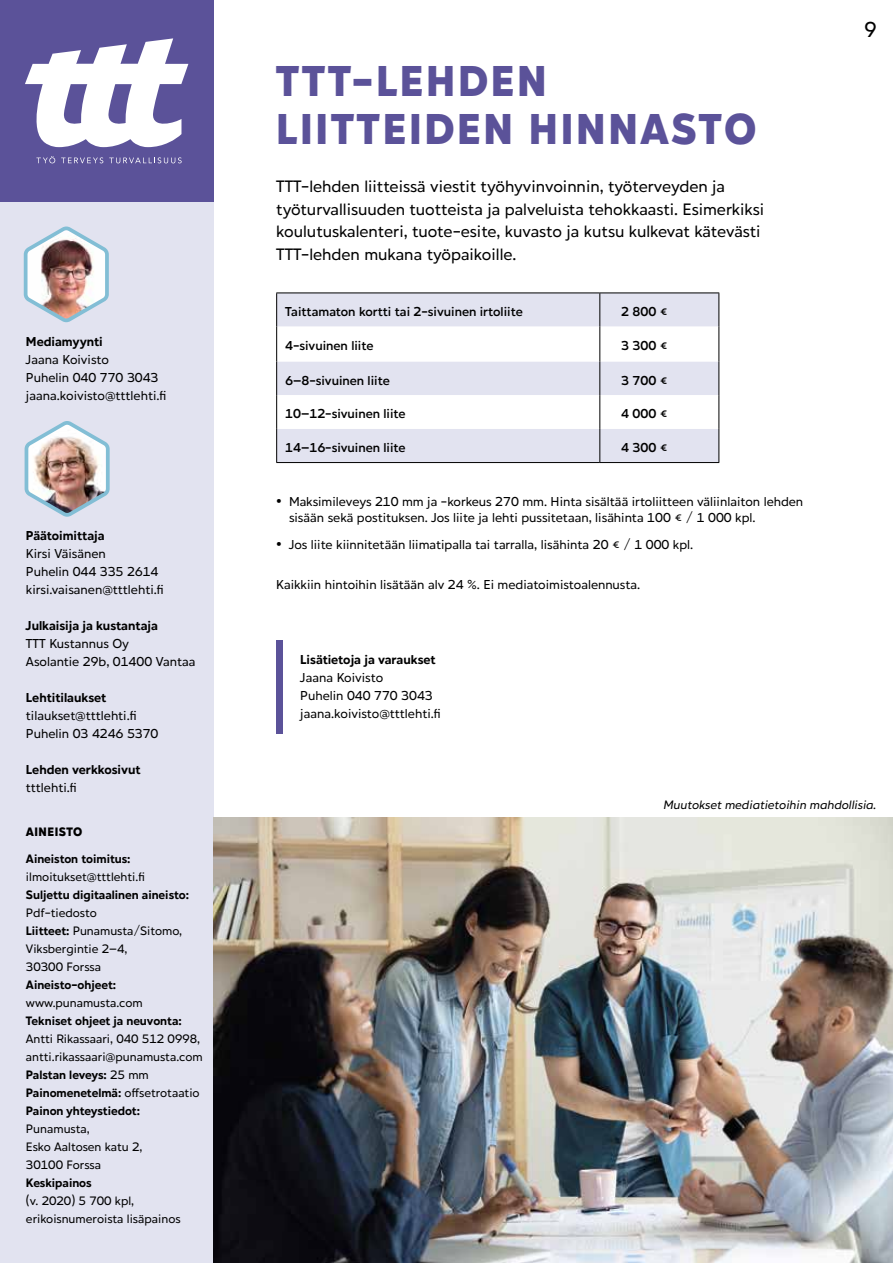
<style>
.page{position:relative;width:893px;height:1263px;background:#fff}
.page>*{position:absolute;margin:0;border:0;box-sizing:border-box;transform-origin:0 0}
.t1{font:900 45px/48px "Hartwell";letter-spacing:.06em;color:#5b5299}
.t2{font:500 22.5px "Hartwell";color:#000}
.t3{font:500 17.25px/22.5px "Hartwell";color:#000}
.t4{font:500 13.5px/18px "Hartwell";color:#000}
.t5{font:600 13.5px "Hartwell";color:#000}
.t6{font:700 13.5px "Hartwell";color:#000}
.t7{font:500 12.75px/18px "Hartwell";color:#000}
.t8{font:700 12.75px "Hartwell";color:#000}
.t9{font:italic 500 12.75px "Hartwell";color:#000}
.t10{font:900 12.75px "Hartwell";letter-spacing:.04em;color:#000}
.s1{font-weight:700}
.s2{font-size:18px}
</style>
<div class="page">
<div style="left:277px;top:294px;width:441px;height:168px;background:#e2e3f0"></div>
<svg style="left:277px;top:327px;width:441px;height:102px"></svg>
<hr style="left:276px;top:293px;width:324px;height:1px;background:#000">
<hr style="left:276px;top:293px;width:1px;height:34px;background:#000">
<hr style="left:600px;top:293px;width:119px;height:1px;background:#000">
<hr style="left:599px;top:293px;width:1px;height:34px;background:#000">
<hr style="left:718px;top:293px;width:1px;height:34px;background:#000">
<hr style="left:276px;top:327px;width:1px;height:34px;background:#000">
<hr style="left:599px;top:327px;width:1px;height:34px;background:#000">
<hr style="left:718px;top:327px;width:1px;height:34px;background:#000">
<hr style="left:276px;top:361px;width:1px;height:34px;background:#000">
<hr style="left:599px;top:361px;width:1px;height:34px;background:#000">
<hr style="left:718px;top:361px;width:1px;height:34px;background:#000">
<hr style="left:276px;top:395px;width:1px;height:34px;background:#000">
<hr style="left:599px;top:395px;width:1px;height:34px;background:#000">
<hr style="left:718px;top:395px;width:1px;height:34px;background:#000">
<hr style="left:276px;top:429px;width:1px;height:33px;background:#000">
<hr style="left:599px;top:429px;width:1px;height:33px;background:#000">
<hr style="left:718px;top:429px;width:1px;height:33px;background:#000">
<hr style="left:276px;top:462px;width:324px;height:1px;background:#000">
<hr style="left:600px;top:462px;width:119px;height:1px;background:#000">
<div style="left:0;top:202px;width:213px;height:1061px;background:#e2e3f0"></div>
<img style="left:23px;top:226px;width:86px;height:97px">
<img style="left:24px;top:421px;width:86px;height:96px">
<div style="left:0;top:0;width:213px;height:202px;background:#5b5299"></div>
<svg style="left:25px;top:38px;width:163px;height:109px"></svg>
<svg style="left:36px;top:156px;width:19px;height:7px"></svg>
<svg style="left:61px;top:157px;width:42px;height:6px"></svg>
<svg style="left:109px;top:157px;width:73px;height:6px"></svg>
<img style="left:213px;top:817px;width:680px;height:446px">
<div style="left:276px;top:640px;width:6px;height:93px;background:#5b5299"></div>
<p class="t6" style="left:26px;top:333px;width:78px">Mediamyynti</p>
<p class="t4" style="left:26px;top:351px;width:142px">Jaana Koivisto<br>Puhelin 040 770 3043 jaana.koivisto@tttlehti.fi</p>
<p class="t6" style="left:26px;top:527px;width:80px">Päätoimittaja</p>
<p class="t4" style="left:26px;top:545px;width:139px">Kirsi Väisänen<br>Puhelin 044 335 2614 kirsi.vaisanen@tttlehti.fi</p>
<p class="t6" style="left:26px;top:617px;width:133px">Julkaisija ja kustantaja</p>
<p class="t4" style="left:26px;top:635px;width:171px">TTT Kustannus Oy<br>Asolantie 29b, 01400 Vantaa</p>
<p class="t6" style="left:26px;top:689px;width:82px">Lehtitilaukset</p>
<p class="t4" style="left:26px;top:707px;width:134px">tilaukset@tttlehti.fi<br>Puhelin 03 4246 5370</p>
<p class="t6" style="left:26px;top:761px;width:116px">Lehden verkkosivut</p>
<p class="t4" style="left:26px;top:779px;width:52px">tttlehti.fi</p>
<p class="t10" style="left:26px;top:825px;width:58px">AINEISTO</p>
<p class="t8" style="left:26px;top:851px;width:106px">Aineiston toimitus:</p>
<p class="t7" style="left:26px;top:869px;width:121px">ilmoitukset@tttlehti.fi</p>
<p class="t8" style="left:26px;top:887px;width:165px">Suljettu digitaalinen aineisto:</p>
<p class="t7" style="left:26px;top:905px;width:158px">Pdf-tiedosto<br><span class="s1">Liitteet:</span> Punamusta/Sitomo,<br>Viksbergintie 2–4,<br>30300 Forssa</p>
<p class="t8" style="left:26px;top:977px;width:92px">Aineisto-ohjeet:</p>
<p class="t7" style="left:26px;top:995px;width:118px">www.punamusta.com</p>
<p class="t8" style="left:26px;top:1013px;width:157px">Tekniset ohjeet ja neuvonta:</p>
<p class="t7" style="left:26px;top:1031px;width:178px">Antti Rikassaari, 040 512 0998, antti.rikassaari@punamusta.com<br><span class="s1">Palstan leveys:</span> 25 mm<br><span class="s1">Painomenetelmä:</span> offsetrotaatio<br><span class="s1">Painon yhteystiedot:</span></p>
<p class="t7" style="left:26px;top:1121px;width:118px">Punamusta,<br>Esko Aaltosen katu 2,<br>30100 Forssa</p>
<p class="t8" style="left:26px;top:1175px;width:67px">Keskipainos</p>
<p class="t7" style="left:26px;top:1193px;width:156px">(v. 2020) 5 700 kpl, erikoisnumeroista lisäpainos</p>
<h1 class="t1" style="left:276px;top:61px;width:482px">TTT-LEHDEN<br>LIITTEIDEN HINNASTO</h1>
<p class="t3" style="left:276px;top:177px;width:489px">TTT-lehden liitteissä viestit työhyvinvoinnin, työterveyden ja työturvallisuuden tuotteista ja palveluista tehokkaasti. Esimerkiksi koulutuskalenteri, tuote-esite, kuvasto ja kutsu kulkevat kätevästi TTT-lehden mukana työpaikoille.</p>
<p class="t5" style="left:285px;top:304px;width:239px">Taittamaton kortti tai 2-sivuinen irtoliite</p>
<p class="t5" style="left:621px;top:304px;width:48px">2 800 €</p>
<p class="t5" style="left:285px;top:337px;width:90px">4-sivuinen liite</p>
<p class="t5" style="left:621px;top:337px;width:48px">3 300 €</p>
<p class="t5" style="left:285px;top:372px;width:106px">6–8-sivuinen liite</p>
<p class="t5" style="left:621px;top:372px;width:48px">3 700 €</p>
<p class="t5" style="left:285px;top:406px;width:122px">10–12-sivuinen liite</p>
<p class="t5" style="left:621px;top:406px;width:48px">4 000 €</p>
<p class="t5" style="left:285px;top:440px;width:122px">14–16-sivuinen liite</p>
<p class="t5" style="left:621px;top:440px;width:48px">4 300 €</p>
<p class="t4" style="left:289px;top:494px;width:516px;line-height:16.5px;text-indent:-13px"><span class="s2">•</span> Maksimileveys 210 mm ja -korkeus 270 mm. Hinta sisältää irtoliitteen väliinlaiton lehden sisään sekä postituksen. Jos liite ja lehti pussitetaan, lisähinta 100 € / 1 000 kpl.</p>
<p class="t4" style="left:276px;top:536px;width:418px"><span class="s2">•</span> Jos liite kiinnitetään liimatipalla tai tarralla, lisähinta 20 € / 1 000 kpl.</p>
<p class="t4" style="left:276px;top:576px;width:365px">Kaikkiin hintoihin lisätään alv 24 %. Ei mediatoimistoalennusta.</p>
<p class="t6" style="left:300px;top:651px;width:137px">Lisätietoja ja varaukset</p>
<p class="t4" style="left:300px;top:669px;width:142px">Jaana Koivisto<br>Puhelin 040 770 3043 jaana.koivisto@tttlehti.fi</p>
<h2 class="t2" style="left:864px;top:16px;width:14px">9</h2>
<p class="t9" style="left:663px;top:797px;width:215px">Muutokset mediatietoihin mahdollisia.</p>
</div>
